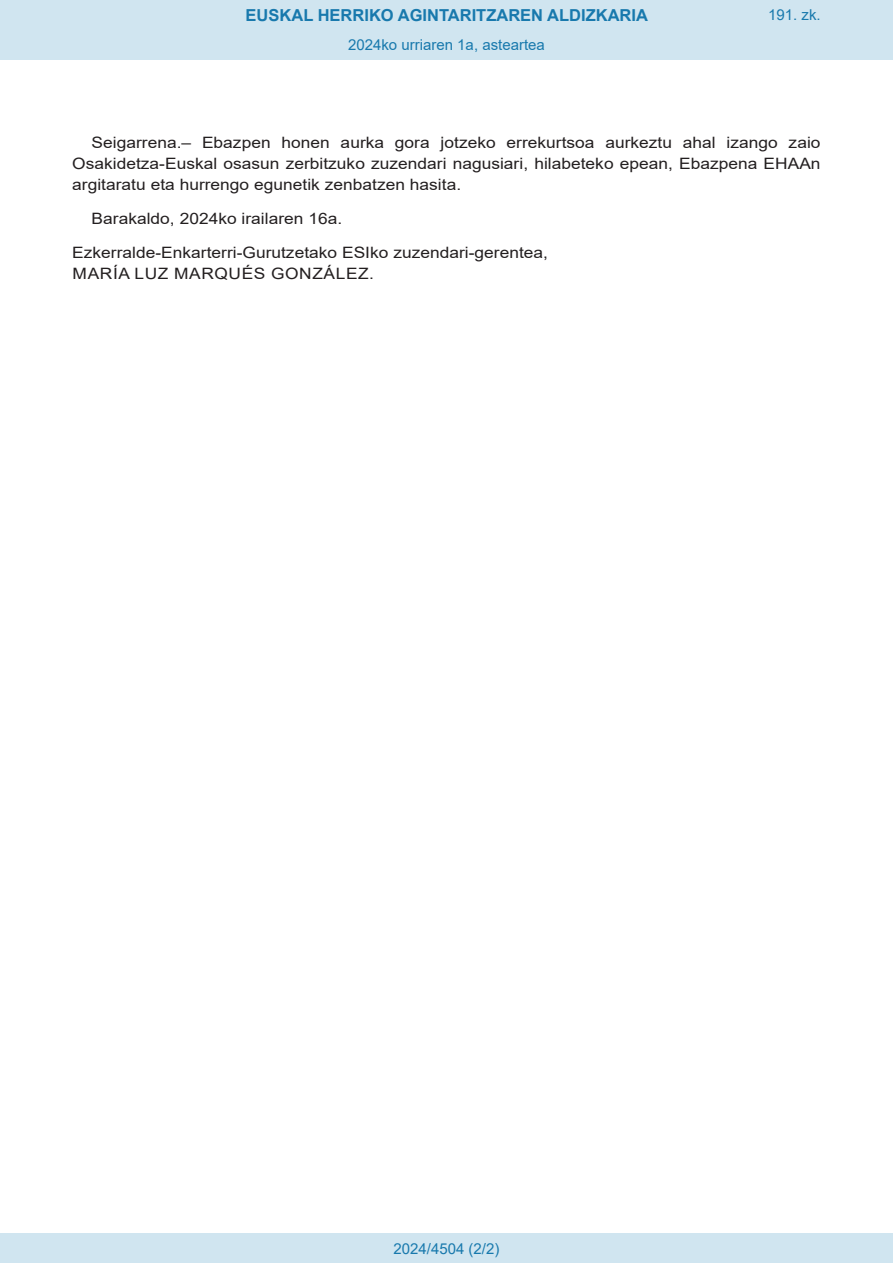
<style>
.page{position:relative;width:893px;height:1263px;background:#fff}
.page>*{position:absolute;margin:0;border:0;box-sizing:border-box;transform-origin:0 0}
.t1{font:700 16.5px "Arial";color:#1879ad}
.BOPVDetalle{font:15.6px/21px "Arial";color:#231f20;text-align:justify;scale:1.11 1}
.BOPVFirmaPuesto{font:15.6px "Arial";color:#231f20;scale:1.11 1}
.BOPVFirmaLugFec{font:15.6px "Arial";color:#231f20;scale:1.11 1}
.BOPVFirmaNombre{font:15.6px "Arial";letter-spacing:.035em;color:#231f20;scale:1.11 1}
.Paginacion_Centro{font:15px "Arial";color:#1879ad}
</style>
<div class="page">
<div style="left:0;top:0;width:893px;height:60px;background:#d0e5f0"></div>
<div style="left:0;top:1233px;width:893px;height:30px;background:#d0e5f0"></div>
<p class="t1" style="left:246px;top:3px;width:404px">EUSKAL HERRIKO AGINTARITZAREN ALDIZKARIA</p>
<p class="Paginacion_Centro" style="left:348px;top:35px;width:198px">2024ko urriaren 1a, asteartea</p>
<p class="Paginacion_Centro" style="left:768px;top:5px;width:54px">191. zk.</p>
<p class="BOPVDetalle" style="left:72px;top:132px;width:676px;text-indent:19px">Seigarrena.– Ebazpen honen aurka gora jotzeko errekurtsoa aurkeztu ahal izango zaio Osakidetza-Euskal osasun zerbitzuko zuzendari nagusiari, hilabeteko epean, Ebazpena EHAAn argitaratu eta hurrengo egunetik zenbatzen hasita.</p>
<p class="BOPVFirmaLugFec" style="left:92px;top:208px;width:227px">Barakaldo, 2024ko irailaren 16a.</p>
<p class="BOPVFirmaPuesto" style="left:72px;top:241px;width:430px">Ezkerralde-Enkarterri-Gurutzetako ESIko zuzendari-gerentea,</p>
<p class="BOPVFirmaNombre" style="left:73px;top:262px;width:273px">MARÍA LUZ MARQUÉS GONZÁLEZ.</p>
<p class="Paginacion_Centro" style="left:393px;top:1238px;width:107px">2024/4504 (2/2)</p>
</div>
